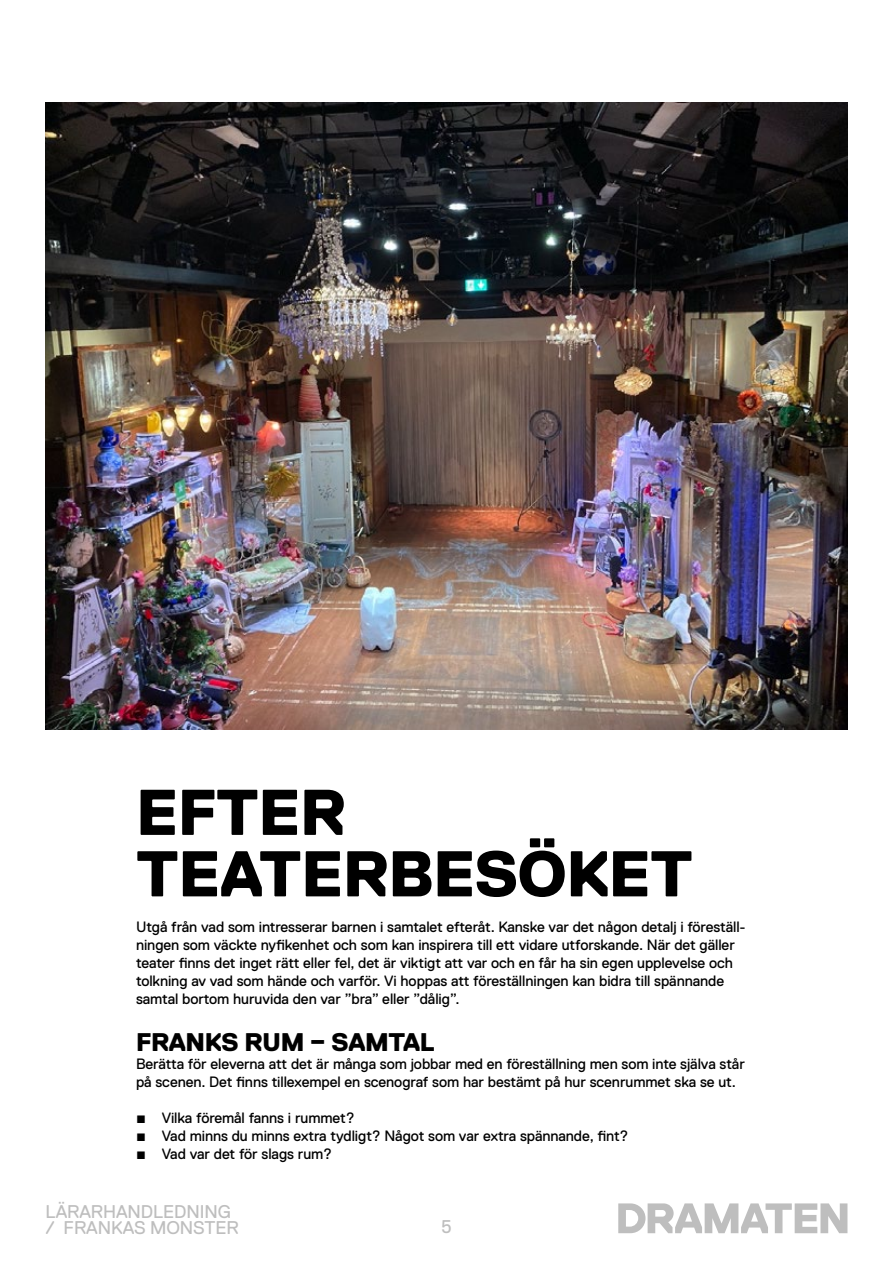
<style>
.page{position:relative;width:893px;height:1263px;background:#fff}
.page>*{position:absolute;margin:0;border:0;box-sizing:border-box;transform-origin:0 0}
.t1{font:800 64.5px/61.5px "Replica LL";letter-spacing:-.005em;color:#000}
.t2{font:800 25.5px "Replica LL";letter-spacing:-.01em;color:#000}
.t3{font:18.45px/15.8px "Replica LL";letter-spacing:-.005em;color:#bebebe}
.t4{font:15px/18px "Replica LL";letter-spacing:-.005em;color:#000}
</style>
<div class="page">
<svg style="left:618px;top:1203px;width:229px;height:30px"></svg>
<img style="left:45px;top:102px;width:802px;height:627px">
<h1 class="t1" style="left:136px;top:782px;width:558px">EFTER<br>TEATERBESÖKET</h1>
<p class="t4" style="left:136px;top:918px;width:611px">Utgå från vad som intresserar barnen i samtalet efteråt. Kanske var det någon detalj i föreställ&shy;ningen som väckte nyfikenhet och som kan inspirera till ett vidare utforskande. När det gäller teater finns det inget rätt eller fel, det är viktigt att var och en får ha sin egen upplevelse och tolkning av vad som hände och varför. Vi hoppas att föreställningen kan bidra till spännande samtal bortom huruvida den var ”bra” eller ”dålig”.</p>
<h2 class="t2" style="left:136px;top:1028px;width:300px">FRANKS RUM – SAMTAL</h2>
<p class="t4" style="left:136px;top:1055px;width:610px">Berätta för eleverna att det är många som jobbar med en föreställning men som inte själva står på scenen. Det finns tillexempel en scenograf som har bestämt på hur scenrummet ska se ut.</p>
<p class="t4" style="left:136px;top:1109px;width:494px">̓ Vilka föremål fanns i rummet?<br>̓ Vad minns du minns extra tydligt? Något som var extra spännande, fint? ̓ Vad var det för slags rum?</p>
<p class="t3" style="left:45px;top:1203px;width:195px">LÄRARHANDLEDNING / FRANKAS MONSTER</p>
<p class="t3" style="left:441px;top:1219px;width:12px">5</p>
</div>
